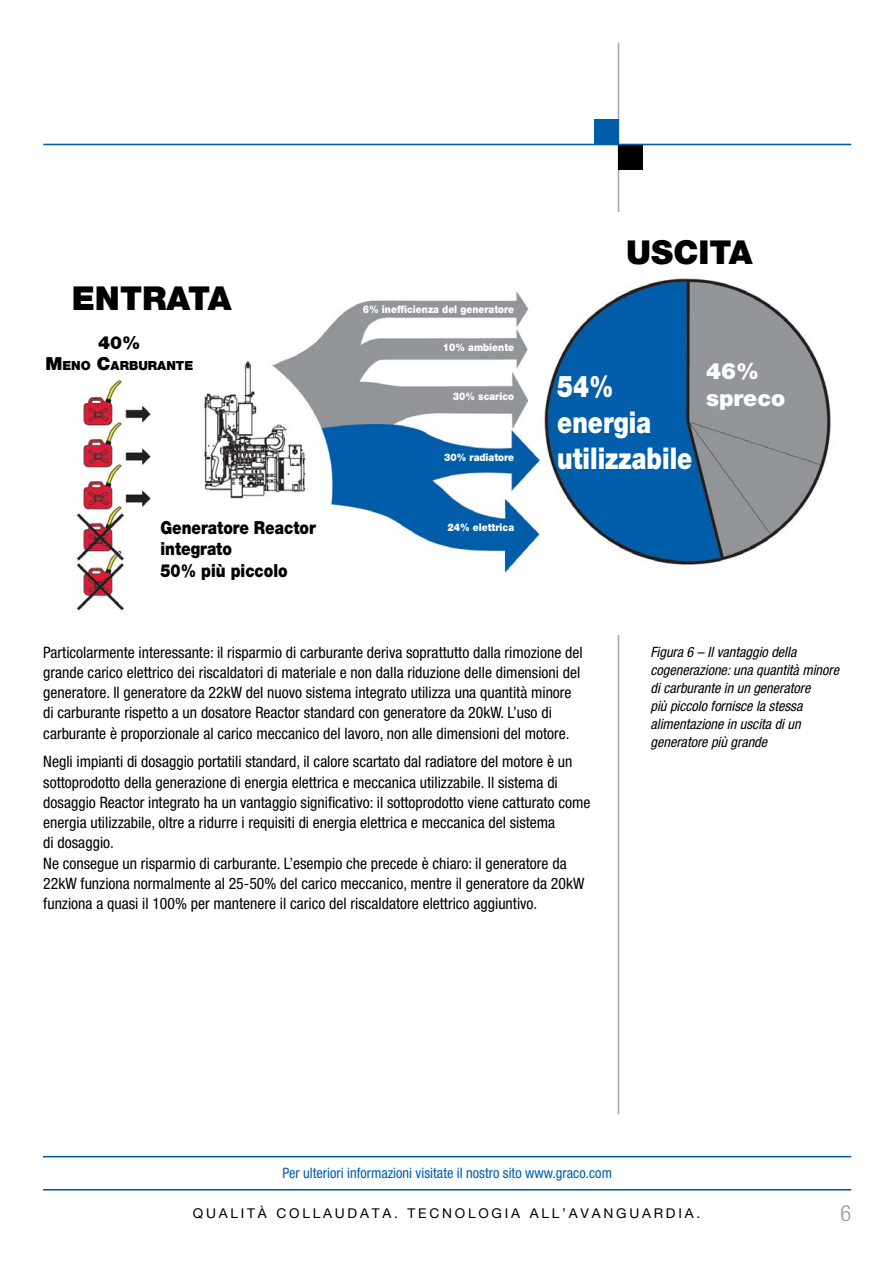
<style>
.page{position:relative;width:893px;height:1263px;background:#fff}
.page>*{position:absolute;margin:0;border:0;box-sizing:border-box;transform-origin:0 0}
.t1{font:900 33px "Helvetica Neue LT Std";color:#000}
.t2{font:900 30px/36px "Helvetica Neue LT Std";color:#fff;scale:.8 1}
.t3{font:900 22.5px/27px "Helvetica Neue LT Std";color:#fff}
.t4{font:300 condensed 22.35px "Helvetica Neue LT Std";color:#939598}
.t5{font:900 18px/21.6px "Helvetica Neue LT Std";color:#000;scale:.84 1}
.t6{font:900 18px "Helvetica Neue LT Std";color:#000}
.t7{font:condensed 15.75px/20.2px "Helvetica Neue LT Std";color:#000}
.t8{font:condensed 14.4px "Helvetica Neue LT Std";color:#005daa}
.t9{font:italic condensed 14.25px/18px "Helvetica Neue LT Std";color:#000}
.t10{font:13.5px "Helvetica Neue LT Std";letter-spacing:.2em;color:#000}
.t11{font:900 12.6px "Helvetica Neue LT Std";color:#000}
.t12{font:900 10.5px "Helvetica Neue LT Std";color:#fff;scale:.9 1}
.s1{font-size:18px}
</style>
<div class="page">
<hr style="left:618px;top:43px;width:1px;height:1071px;background:#a7a9ac">
<hr style="left:43px;top:144px;width:808px;height:1px;background:#005daa">
<div style="left:618px;top:145px;width:24px;height:25px;background:#000"></div>
<div style="left:595px;top:119px;width:24px;height:25px;background:#005daa"></div>
<hr style="left:43px;top:1189px;width:808px;height:1px;background:#005daa">
<hr style="left:43px;top:1156px;width:808px;height:1px;background:#005daa">
<img style="left:75px;top:213px;width:756px;height:421px">
<h1 class="t1" style="left:626px;top:240px;width:128px">USCITA</h1>
<h1 class="t1" style="left:72px;top:286px;width:161px">ENTRATA</h1>
<p class="t12" style="left:363px;top:305px;width:170px">6% inefficienza del generatore</p>
<p class="t12" style="left:443px;top:344px;width:81px">10% ambiente</p>
<p class="t6" style="left:98px;top:336px;width:44px">40%</p>
<p class="t11" style="left:45px;top:361px;width:149px"><span class="s1">M</span>ENO <span class="s1">C</span>ARBURANTE</p>
<h3 class="t3" style="left:706px;top:360px;width:81px">46% spreco</h3>
<h2 class="t2" style="left:557px;top:372px;width:170px">54% energia utilizzabile</h2>
<p class="t12" style="left:453px;top:393px;width:70px">30% scarico</p>
<p class="t12" style="left:444px;top:454px;width:79px">30% radiatore</p>
<p class="t5" style="left:160px;top:518px;width:186px">Generatore Reactor integrato<br>50% più piccolo</p>
<p class="t12" style="left:447px;top:523px;width:76px">24% elettrica</p>
<p class="t7" style="left:43px;top:644px;width:541px">Particolarmente interessante: il risparmio di carburante deriva soprattutto dalla rimozione del grande carico elettrico dei riscaldatori di materiale e non dalla riduzione delle dimensioni del generatore. Il generatore da 22kW del nuovo sistema integrato utilizza una quantità minore di carburante rispetto a un dosatore Reactor standard con generatore da 20kW. L’uso di carburante è proporzionale al carico meccanico del lavoro, non alle dimensioni del motore.</p>
<p class="t7" style="left:43px;top:754px;width:549px">Negli impianti di dosaggio portatili standard, il calore scartato dal radiatore del motore è un sottoprodotto della generazione di energia elettrica e meccanica utilizzabile. Il sistema di dosaggio Reactor integrato ha un vantaggio significativo: il sottoprodotto viene catturato come energia utilizzabile, oltre a ridurre i requisiti di energia elettrica e meccanica del sistema<br>di dosaggio.<br>Ne consegue un risparmio di carburante. L’esempio che precede è chiaro: il generatore da 22kW funziona normalmente al 25-50% del carico meccanico, mentre il generatore da 20kW funziona a quasi il 100% per mantenere il carico del riscaldatore elettrico aggiuntivo.</p>
<p class="t9" style="left:650px;top:644px;width:190px">Figura 6 – Il vantaggio della cogenerazione: una quantità minore di carburante in un generatore<br>più piccolo fornisce la stessa alimentazione in uscita di un generatore più grande</p>
<p class="t8" style="left:283px;top:1168px;width:331px">Per ulteriori informazioni visitate il nostro sito www.graco.com</p>
<p class="t10" style="left:193px;top:1209px;width:509px">QUALITÀ COLLAUDATA. TECNOLOGIA ALL’AVANGUARDIA.</p>
<h3 class="t4" style="left:840px;top:1205px;width:12px">6</h3>
</div>
